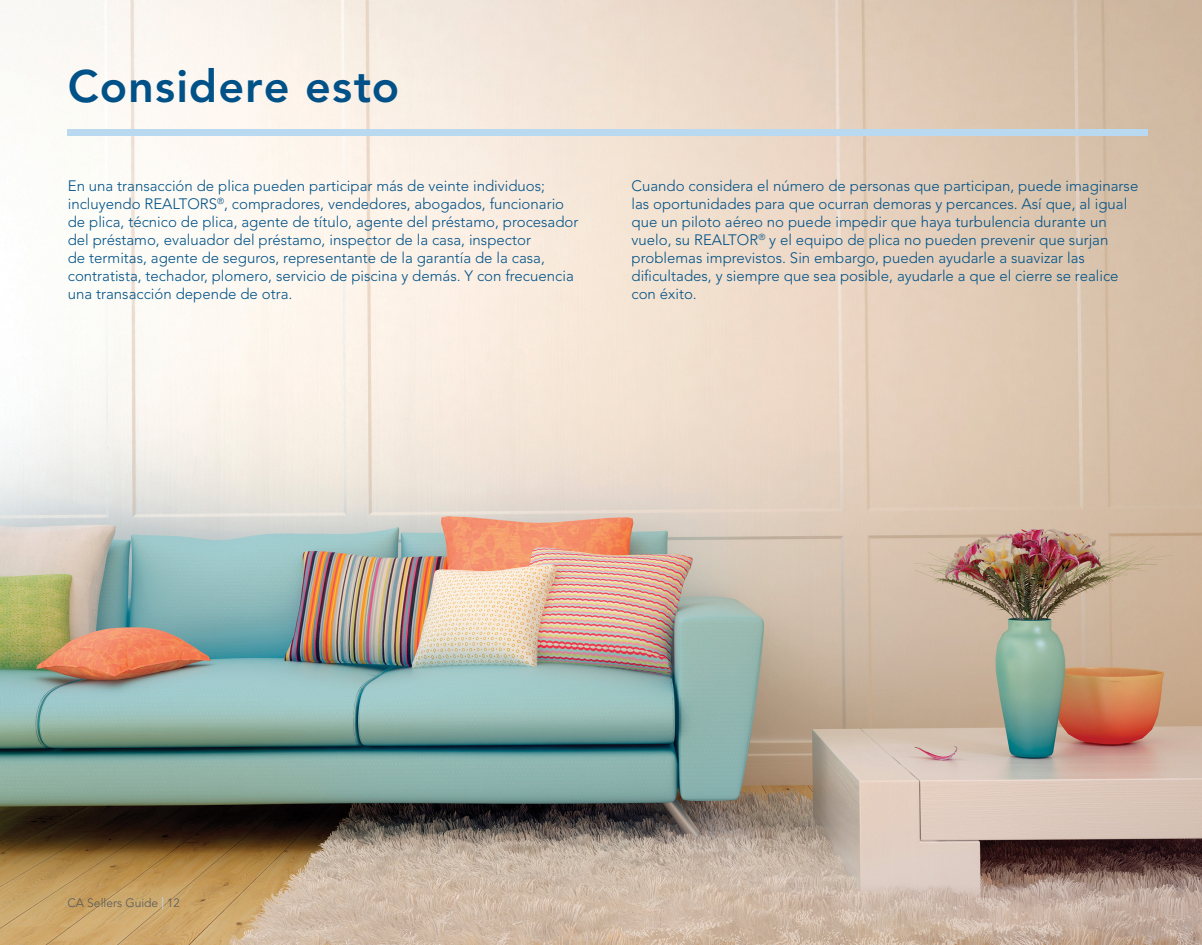
<style>
.page{position:relative;width:1202px;height:945px;background:#fff}
.page>*{position:absolute;margin:0;border:0;box-sizing:border-box;transform-origin:0 0}
.t1{font:800 45px "Avenir LT Std";letter-spacing:.025em;color:#005187}
.t2{font:300 15px/18px "Avenir LT Std";color:#005187}
.t3{font:300 12px "Avenir LT Std";color:#57585a}
.s1{font-weight:400;color:#b9d9f1}
</style>
<div class="page">
<img style="left:0;top:0;width:1202px;height:945px">
<div style="left:68px;top:129px;width:1080px;height:7px;background:#b9d9f1"></div>
<h1 class="t1" style="left:68px;top:59px;width:333px">Considere esto</h1>
<p class="t2" style="left:68px;top:177px;width:512px">En una transacción de plica pueden participar más de veinte individuos; incluyendo REALTORS<sup>®</sup>, compradores, vendedores, abogados, funcionario de plica, técnico de plica, agente de título, agente del préstamo, procesador del préstamo, evaluador del préstamo, inspector de la casa, inspector<br>de termitas, agente de seguros, representante de la garantía de la casa, contratista, techador, plomero, servicio de piscina y demás. Y con frecuencia una transacción depende de otra.</p>
<p class="t2" style="left:631px;top:177px;width:508px">Cuando considera el número de personas que participan, puede imaginarse las oportunidades para que ocurran demoras y percances. Así que, al igual que un piloto aéreo no puede impedir que haya turbulencia durante un vuelo, su REALTOR<sup>®</sup> y el equipo de plica no pueden prevenir que surjan problemas imprevistos. Sin embargo, pueden ayudarle a suavizar las dificultades, y siempre que sea posible, ayudarle a que el cierre se realice con éxito.</p>
<p class="t3" style="left:68px;top:896px;width:114px">CA Sellers Guide <span class="s1">|</span> 12</p>
</div>
